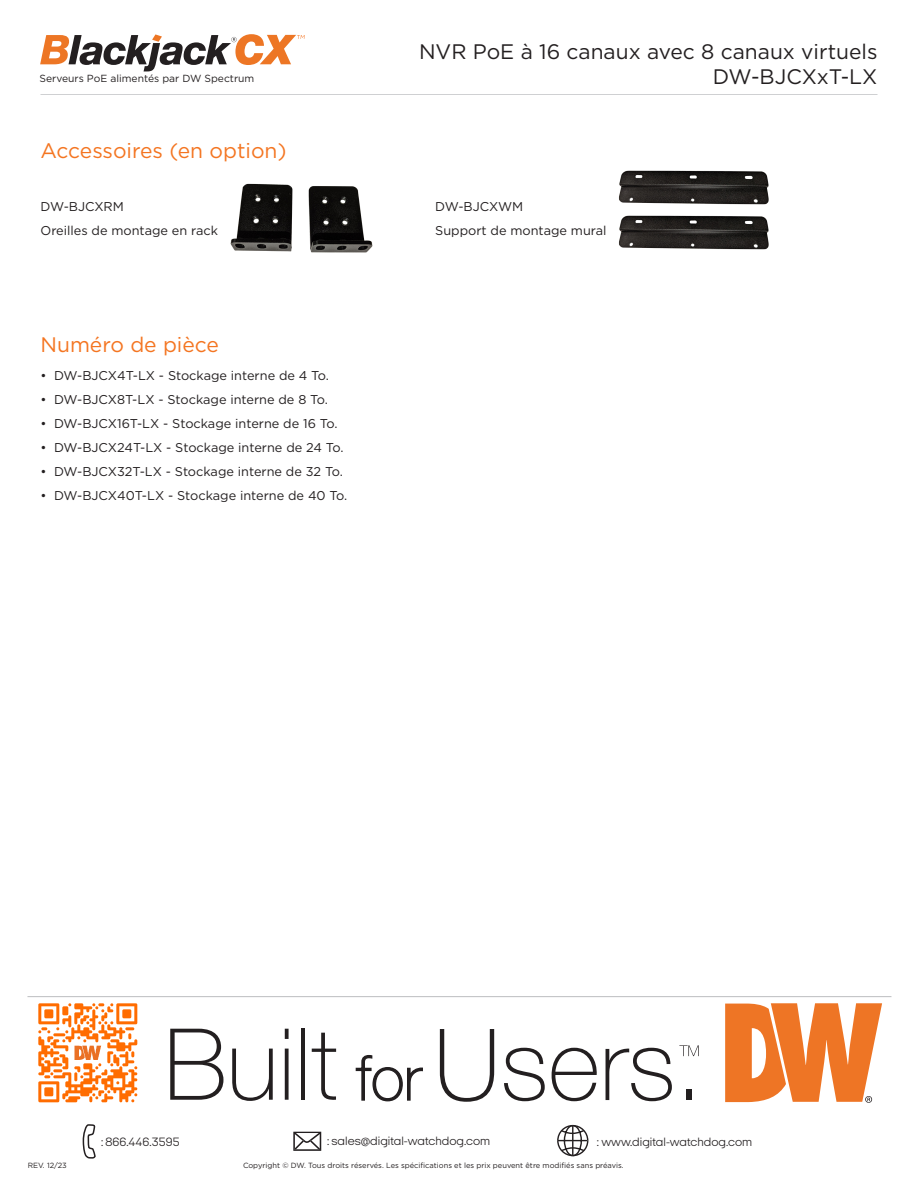
<style>
.page{position:relative;width:918px;height:1188px;background:#fff}
.page>*{position:absolute;margin:0;border:0;box-sizing:border-box;transform-origin:0 0}
.t1{font:21px "Gotham";color:#231f20}
.t2{font:21px "Gotham";color:#f47521}
.t3{font:12.75px "Gotham";color:#231f20}
.t4{font:300 12.3px "Italian Plate No 2 Expanded";color:#231f20}
.t5{font:10.35px "Gotham";color:#231f20}
.t6{font:7.5px "Gotham";color:#231f20}
</style>
<div class="page">
<hr style="left:40px;top:94px;width:838px;height:1px;background:#cfd0d2">
<img style="left:230px;top:183px;width:143px;height:70px">
<img style="left:619px;top:170px;width:150px;height:80px">
<svg style="left:40px;top:34px;width:265px;height:37px"></svg>
<hr style="left:27px;top:996px;width:864px;height:1px;background:#bcbdc0">
<img style="left:38px;top:1003px;width:100px;height:100px">
<svg style="left:725px;top:1003px;width:157px;height:100px"></svg>
<svg style="left:170px;top:1029px;width:53px;height:71px"></svg>
<svg style="left:232px;top:1049px;width:41px;height:52px"></svg>
<svg style="left:285px;top:1049px;width:4px;height:51px"></svg>
<svg style="left:285px;top:1029px;width:4px;height:10px"></svg>
<hr style="left:301px;top:1029px;width:4px;height:71px;background:#231f20">
<svg style="left:312px;top:1033px;width:24px;height:67px"></svg>
<svg style="left:355px;top:1055px;width:68px;height:47px"></svg>
<svg style="left:440px;top:1029px;width:54px;height:73px"></svg>
<svg style="left:504px;top:1048px;width:41px;height:53px"></svg>
<svg style="left:551px;top:1048px;width:46px;height:53px"></svg>
<svg style="left:606px;top:1048px;width:66px;height:53px"></svg>
<div style="left:687px;top:1090px;width:5px;height:10px;background:#231f20"></div>
<svg style="left:679px;top:1045px;width:20px;height:11px"></svg>
<svg style="left:83px;top:1124px;width:13px;height:35px"></svg>
<svg style="left:293px;top:1132px;width:28px;height:19px"></svg>
<svg style="left:557px;top:1125px;width:31px;height:31px"></svg>
<p class="t1" style="left:419px;top:38px;width:460px">NVR PoE à 16 canaux avec 8 canaux virtuels</p>
<p class="t5" style="left:40px;top:72px;width:216px">Serveurs PoE alimentés par DW Spectrum</p>
<p class="t1" style="left:713px;top:63px;width:166px">DW-BJCXxT-LX</p>
<p class="t2" style="left:40px;top:137px;width:248px">Accessoires (en option)</p>
<p class="t3" style="left:40px;top:198px;width:85px">DW-BJCXRM</p>
<p class="t3" style="left:40px;top:222px;width:179px">Oreilles de montage en rack</p>
<p class="t2" style="left:40px;top:331px;width:180px">Numéro de pièce</p>
<p class="t3" style="left:40px;top:368px;width:290px">• DW-BJCX4T-LX - Stockage interne de 4 To.</p>
<p class="t3" style="left:40px;top:392px;width:289px">• DW-BJCX8T-LX - Stockage interne de 8 To.</p>
<p class="t3" style="left:40px;top:416px;width:299px">• DW-BJCX16T-LX - Stockage interne de 16 To.</p>
<p class="t3" style="left:40px;top:440px;width:305px">• DW-BJCX24T-LX - Stockage interne de 24 To.</p>
<p class="t3" style="left:40px;top:464px;width:304px">• DW-BJCX32T-LX - Stockage interne de 32 To.</p>
<p class="t3" style="left:40px;top:488px;width:308px">• DW-BJCX40T-LX - Stockage interne de 40 To.</p>
<p class="t3" style="left:435px;top:198px;width:90px">DW-BJCXWM</p>
<p class="t3" style="left:435px;top:222px;width:173px">Support de montage mural</p>
<p class="t4" style="left:101px;top:1135px;width:80px">: 866.446.3595</p>
<p class="t4" style="left:327px;top:1134px;width:165px">: sales@digital-watchdog.com</p>
<p class="t4" style="left:597px;top:1135px;width:157px">: www.digital-watchdog.com</p>
<p class="t6" style="left:28px;top:1161px;width:41px">REV. 12/23</p>
<p class="t6" style="left:243px;top:1161px;width:382px">Copyright © DW. Tous droits réservés. Les spécifications et les prix peuvent être modifiés sans préavis.</p>
</div>
